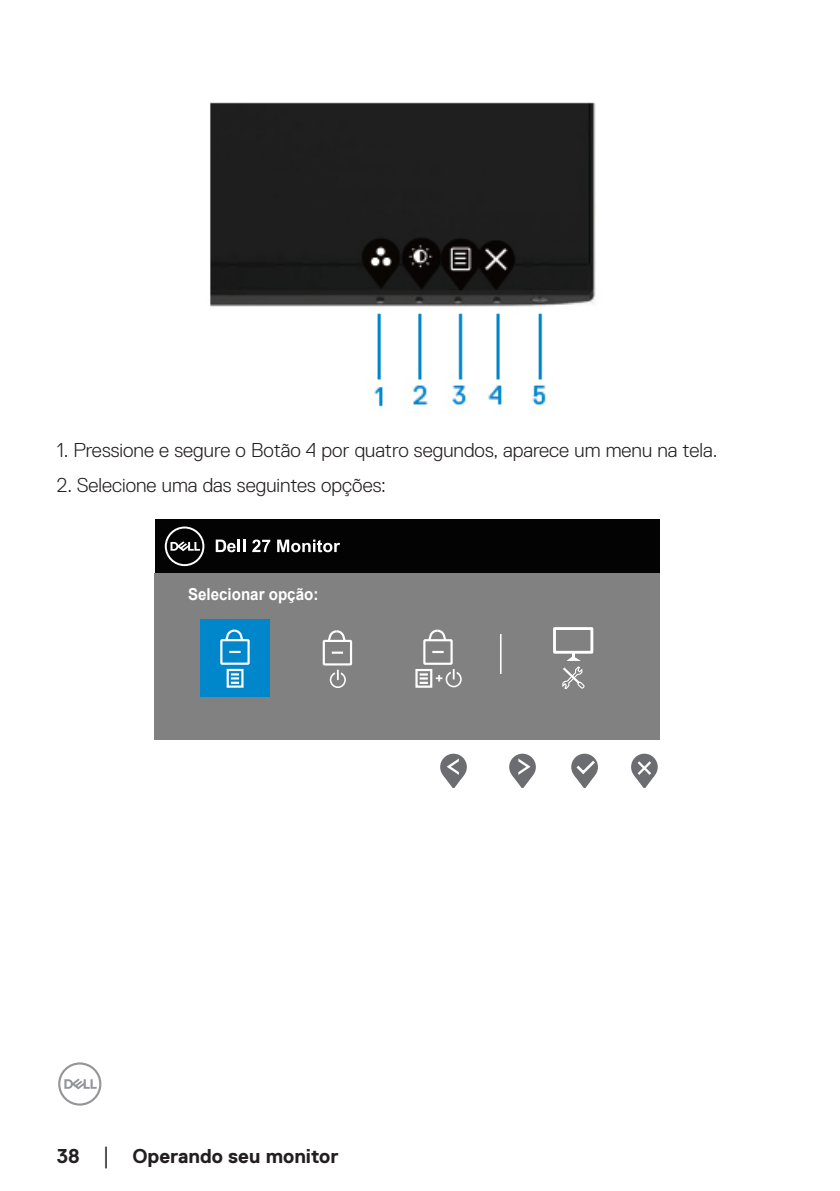
<style>
.page{position:relative;width:840px;height:1191px;background:#fff}
.page>*{position:absolute;margin:0;border:0;box-sizing:border-box;transform-origin:0 0}
.text{font:300 20px "Dell Replica";color:#231f20}
.t1{font:700 20px "Dell Replica";color:#231f20}
.t2{font:700 16.4px "Arial";color:#fff;scale:.92 1}
.t3{font:700 13px "Arial";color:#fff}
.s1{font-family:"Times New Roman";font-weight:400;font-size:18px}
</style>
<div class="page">
<svg style="left:58px;top:1062px;width:43px;height:43px"></svg>
<img style="left:210px;top:102px;width:386px;height:305px">
<div style="left:154px;top:573px;width:505px;height:166px;background:#818181"></div>
<div style="left:154px;top:520px;width:505px;height:53px;background:#030303"></div>
<svg style="left:215px;top:539px;width:30px;height:13px"></svg>
<svg style="left:252px;top:539px;width:18px;height:13px"></svg>
<svg style="left:277px;top:539px;width:63px;height:13px"></svg>
<svg style="left:165px;top:526px;width:39px;height:40px"></svg>
<div style="left:322px;top:640px;width:30px;height:25px;border:2px solid #fff"></div>
<svg style="left:331px;top:651px;width:12px;height:3px"></svg>
<svg style="left:327px;top:630px;width:19px;height:13px"></svg>
<svg style="left:329px;top:669px;width:17px;height:19px"></svg>
<div style="left:423px;top:639px;width:29px;height:26px;border:2px solid #fff"></div>
<svg style="left:432px;top:651px;width:11px;height:2px"></svg>
<svg style="left:427px;top:629px;width:20px;height:13px"></svg>
<div style="left:415px;top:669px;width:17px;height:19px;border:2px solid #fff"></div>
<svg style="left:419px;top:673px;width:8px;height:11px"></svg>
<svg style="left:445px;top:669px;width:16px;height:18px"></svg>
<div style="left:200px;top:619px;width:69px;height:78px;background:#0087cb"></div>
<div style="left:220px;top:639px;width:29px;height:26px;border:2px solid #fff"></div>
<svg style="left:229px;top:651px;width:11px;height:2px"></svg>
<svg style="left:224px;top:629px;width:20px;height:13px"></svg>
<div style="left:226px;top:669px;width:17px;height:18px;border:2px solid #fff"></div>
<svg style="left:231px;top:673px;width:8px;height:11px"></svg>
<svg style="left:440px;top:753px;width:26px;height:27px"></svg>
<svg style="left:509px;top:753px;width:26px;height:27px"></svg>
<svg style="left:443px;top:758px;width:20px;height:30px"></svg>
<svg style="left:571px;top:753px;width:26px;height:27px"></svg>
<svg style="left:573px;top:758px;width:24px;height:30px"></svg>
<svg style="left:630px;top:753px;width:27px;height:27px"></svg>
<hr style="left:499px;top:634px;width:2px;height:40px;background:#fff">
<svg style="left:634px;top:759px;width:20px;height:29px"></svg>
<svg style="left:512px;top:758px;width:20px;height:30px"></svg>
<div style="left:552px;top:627px;width:41px;height:26px;border:3px solid #fff"></div>
<svg style="left:561px;top:653px;width:24px;height:36px"></svg>
<p class="text" style="left:57px;top:439px;width:661px">1. Pressione e segure o Botão 4 por quatro segundos, aparece um menu na tela.</p>
<p class="text" style="left:57px;top:474px;width:330px">2. Selecione uma das seguintes opções:</p>
<p class="t2" style="left:188px;top:583px;width:143px">Selecionar opção:</p>
<p class="t3" style="left:435px;top:669px;width:9px">+</p>
<p class="t1" style="left:57px;top:1144px;width:283px">38 <span class="s1">│</span> Operando seu monitor</p>
</div>
